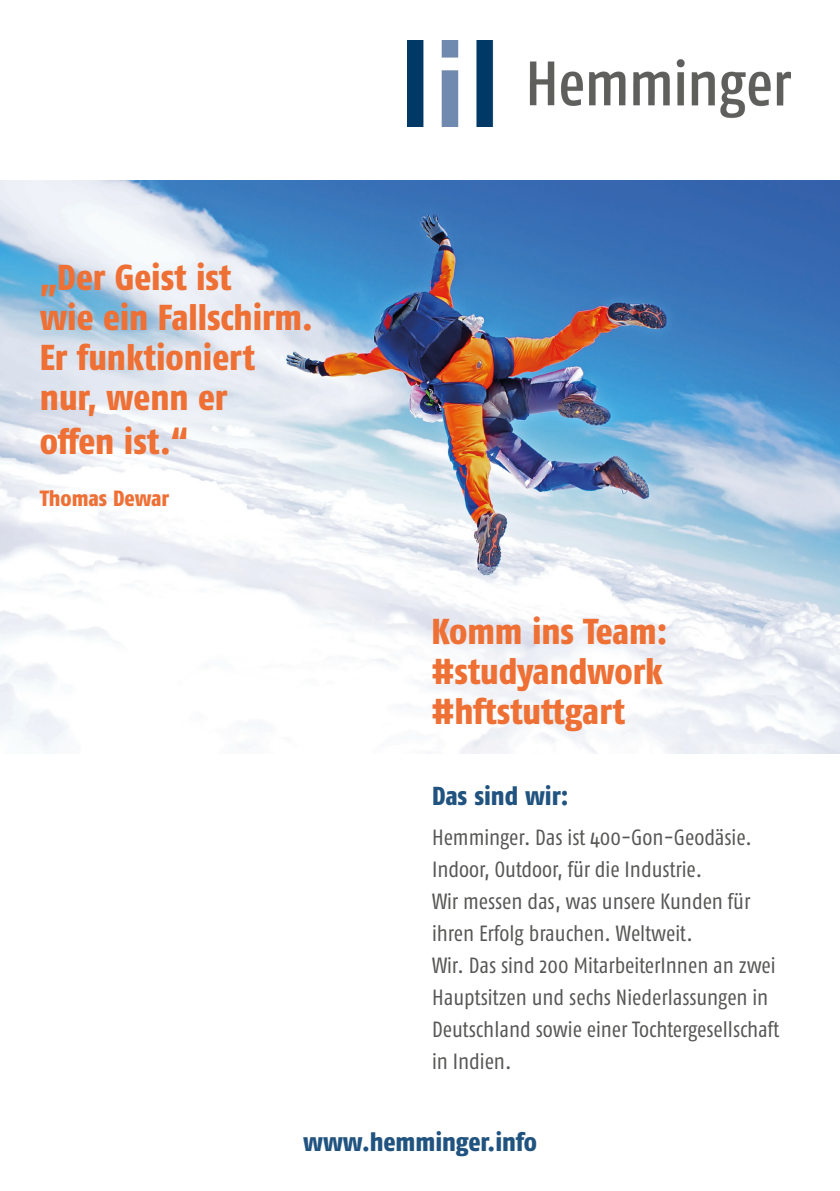
<style>
.page{position:relative;width:840px;height:1191px;background:#fff}
.page>*{position:absolute;margin:0;border:0;box-sizing:border-box;transform-origin:0 0}
.t1{font:800 condensed 36px "Fago OT";color:#ee7035}
.t2{font:800 condensed 26px "Fago OT";letter-spacing:-.005em;color:#215380}
.t3{font:condensed 22px/32px "Fago OT";color:#575756}
.t4{font:800 condensed 22px "Fago OT";color:#ee7035}
</style>
<div class="page">
<img style="left:0;top:180px;width:839px;height:574px">
<img style="left:407px;top:41px;width:382px;height:85px">
<p class="t1" style="left:40px;top:255px;width:193px">„Der Geist ist</p>
<p class="t1" style="left:40px;top:295px;width:274px">wie ein Fallschirm.</p>
<p class="t1" style="left:40px;top:335px;width:217px">Er funktioniert</p>
<p class="t1" style="left:40px;top:375px;width:189px">nur, wenn er</p>
<p class="t1" style="left:40px;top:419px;width:150px">offen ist.“</p>
<p class="t4" style="left:40px;top:485px;width:131px">Thomas Dewar</p>
<p class="t1" style="left:431px;top:609px;width:237px">Komm ins Team:</p>
<p class="t1" style="left:431px;top:649px;width:233px">#studyandwork</p>
<p class="t1" style="left:431px;top:689px;width:195px">#hftstuttgart</p>
<p class="t2" style="left:432px;top:780px;width:138px">Das sind wir:</p>
<p class="t3" style="left:432px;top:821px;width:321px">Hemminger. Das ist 400-Gon-Geodäsie.<br>Indoor, Outdoor, für die Industrie.</p>
<p class="t3" style="left:432px;top:885px;width:320px">Wir messen das, was unsere Kunden für</p>
<p class="t3" style="left:432px;top:917px;width:262px">ihren Erfolg brauchen. Weltweit.</p>
<p class="t3" style="left:432px;top:949px;width:349px">Wir. Das sind 200 MitarbeiterInnen an zwei Hauptsitzen und sechs Niederlassungen in Deutschland sowie einer Tochtergesellschaft in Indien.</p>
<p class="t2" style="left:303px;top:1126px;width:235px">www.hemminger.info</p>
</div>
